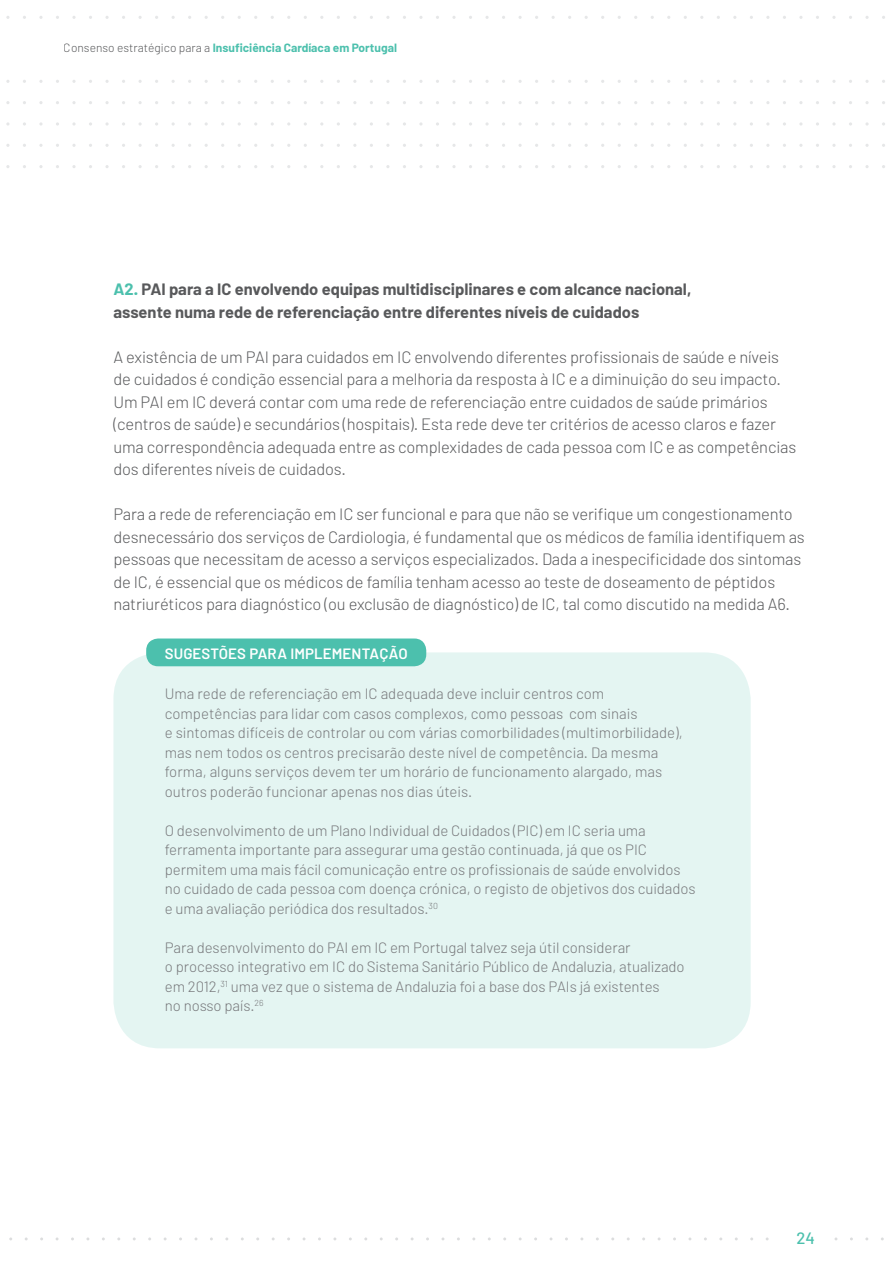
<style>
.page{position:relative;width:893px;height:1263px;background:#fff}
.page>*{position:absolute;margin:0;border:0;box-sizing:border-box;transform-origin:0 0}
.t1{font:300 16.5px/22.5px "Barlow";letter-spacing:-.01em;color:#58595b}
.t2{font:700 16.5px/22.5px "Barlow";color:#58595b}
.t3{font:500 16.5px "Barlow";color:#4cc0ad}
.t4{font:300 15px/19.5px "Barlow";letter-spacing:-.005em;color:#77787b}
.t5{font:600 15px "Barlow";letter-spacing:.01em;color:#fff}
.t6{font:700 12px "Barlow";color:#4cc0ad}
.s1{font-weight:300;color:#58595b}
.s2{color:#4cc0ad}
</style>
<div class="page">
<svg style="left:39px;top:122px;width:4px;height:4px"></svg>
<svg style="left:72px;top:122px;width:4px;height:4px"></svg>
<svg style="left:419px;top:122px;width:4px;height:4px"></svg>
<svg style="left:452px;top:122px;width:4px;height:4px"></svg>
<svg style="left:832px;top:122px;width:4px;height:4px"></svg>
<div style="left:113px;top:652px;width:638px;height:396px;background:#e4f5f2;border-radius:47px"></div>
<div style="left:146px;top:638px;width:280px;height:28px;background:#4cc0ad;border-radius:12px"></div>
<p class="t6" style="left:64px;top:40px;width:335px"><span class="s1">Consenso estratégico para a</span> Insuficiência Cardíaca em Portugal</p>
<p class="t2" style="left:113px;top:278px;width:579px"><span class="s2">A2.</span> PAI para a IC envolvendo equipas multidisciplinares e com alcance nacional, assente numa rede de referenciação entre diferentes níveis de cuidados</p>
<p class="t1" style="left:113px;top:345px;width:684px">A existência de um PAI para cuidados em IC envolvendo diferentes profissionais de saúde e níveis de cuidados é condição essencial para a melhoria da resposta à IC e a diminuição do seu impacto.<br>Um PAI em IC deverá contar com uma rede de referenciação entre cuidados de saúde primários (centros de saúde) e secundários (hospitais). Esta rede deve ter critérios de acesso claros e fazer uma correspondência adequada entre as complexidades de cada pessoa com IC e as competências dos diferentes níveis de cuidados.</p>
<p class="t1" style="left:113px;top:502px;width:693px">Para a rede de referenciação em IC ser funcional e para que não se verifique um congestionamento desnecessário dos serviços de Cardiologia, é fundamental que os médicos de família identifiquem as pessoas que necessitam de acesso a serviços especializados. Dada a inespecificidade dos sintomas de IC, é essencial que os médicos de família tenham acesso ao teste de doseamento de péptidos natriuréticos para diagnóstico (ou exclusão de diagnóstico) de IC, tal como discutido na medida A6.</p>
<p class="t5" style="left:165px;top:644px;width:244px">SUGESTÕES PARA IMPLEMENTAÇÃO</p>
<p class="t4" style="left:165px;top:684px;width:519px">Uma rede de referenciação em IC adequada deve incluir centros com competências para lidar com casos complexos, como pessoas com sinais<br>e sintomas difíceis de controlar ou com várias comorbilidades (multimorbilidade), mas nem todos os centros precisarão deste nível de competência. Da mesma forma, alguns serviços devem ter um horário de funcionamento alargado, mas outros poderão funcionar apenas nos dias úteis.</p>
<p class="t4" style="left:165px;top:820px;width:532px">O desenvolvimento de um Plano Individual de Cuidados (PIC) em IC seria uma ferramenta importante para assegurar uma gestão continuada, já que os PIC permitem uma mais fácil comunicação entre os profissionais de saúde envolvidos no cuidado de cada pessoa com doença crónica, o registo de objetivos dos cuidados e uma avaliação periódica dos resultados.<sup>30</sup></p>
<p class="t4" style="left:165px;top:937px;width:521px">Para desenvolvimento do PAI em IC em Portugal talvez seja útil considerar<br>o processo integrativo em IC do Sistema Sanitário Público de Andaluzia, atualizado em 2012,<sup>31</sup> uma vez que o sistema de Andaluzia foi a base dos PAIs já existentes<br>no nosso país.<sup>26</sup></p>
<p class="t3" style="left:796px;top:1227px;width:20px">24</p>
</div>
